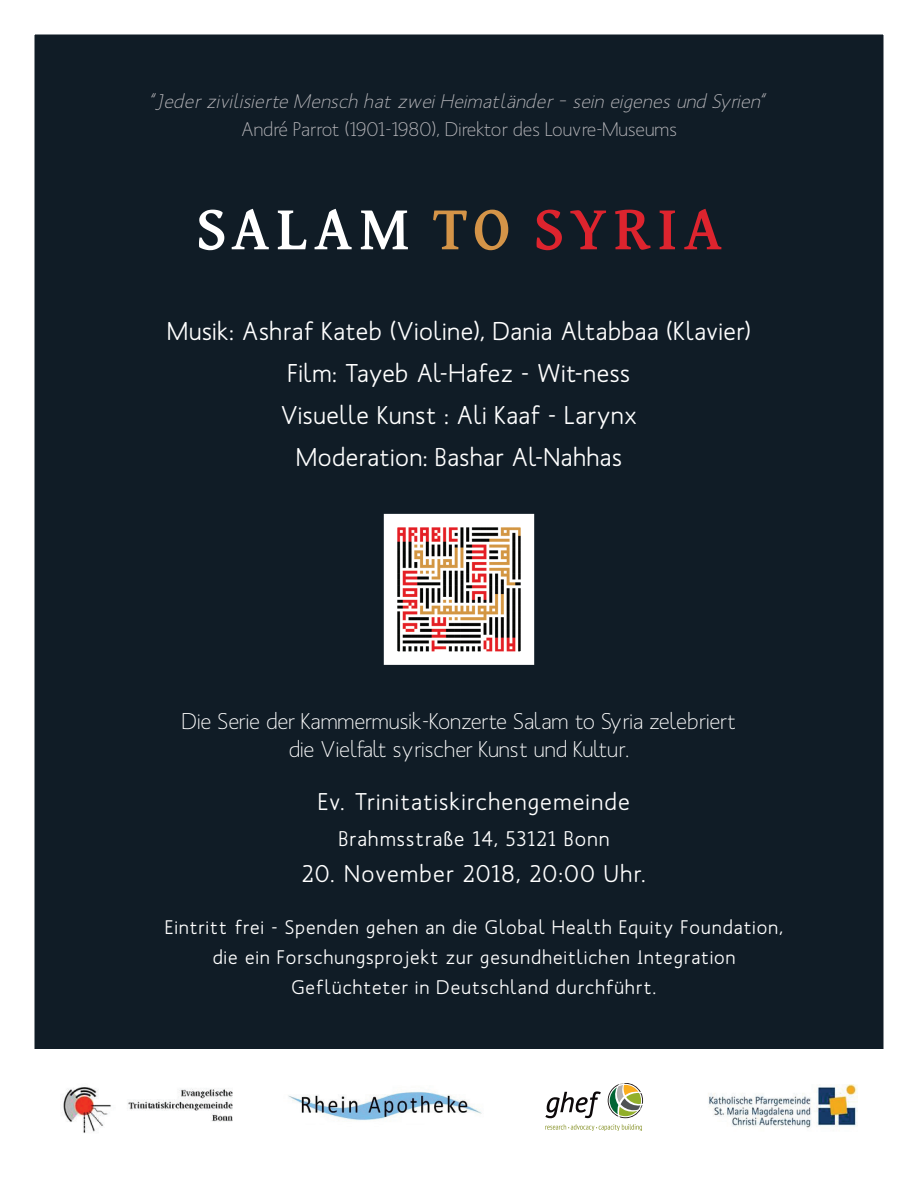
<style>
.page{position:relative;width:918px;height:1188px;background:#fff}
.page>*{position:absolute;margin:0;border:0;box-sizing:border-box;transform-origin:0 0}
.t1{font:700 63px "Gentium Basic";letter-spacing:.12em;color:#fff;scale:.95 1}
.t2{font:500 25.5px "Mank Sans";letter-spacing:.02em;color:#fff}
.t3{font:500 24px "Mank Sans";letter-spacing:.055em;color:#fff}
.t4{font:22.5px "Mank Sans";color:#fff}
.t5{font:500 21px "Mank Sans";letter-spacing:.05em;color:#fff}
.t6{font:500 19.5px "Mank Sans";letter-spacing:.055em;color:#fff}
.t7{font:italic 19.5px "Mank Sans";letter-spacing:.02em;color:#b8b7bb}
.t8{font:19.5px "Mank Sans";color:#b8b7bb}
.s1{color:#d49448}
.s2{color:#dd242e}
</style>
<div class="page">
<div style="left:34px;top:34px;width:850px;height:1015px;background:#101c26"></div>
<svg style="left:377px;top:507px;width:164px;height:165px"></svg>
<img style="left:708px;top:1085px;width:150px;height:43px">
<img style="left:63px;top:1086px;width:170px;height:47px">
<img style="left:288px;top:1092px;width:194px;height:29px">
<svg style="left:545px;top:1091px;width:56px;height:27px"></svg>
<svg style="left:608px;top:1084px;width:35px;height:34px"></svg>
<svg style="left:545px;top:1124px;width:97px;height:7px"></svg>
<p class="t7" style="left:151px;top:89px;width:618px">“Jeder zivilisierte Mensch hat zwei Heimatländer – sein eigenes und Syrien“</p>
<p class="t8" style="left:241px;top:118px;width:437px">André Parrot (1901-1980), Direktor des Louvre-Museums</p>
<p class="t1" style="left:196px;top:181px;width:555px">SALAM <span class="s1">TO</span> <span class="s2">SYRIA</span></p>
<p class="t2" style="left:167px;top:315px;width:585px">Musik: Ashraf Kateb (Violine), Dania Altabbaa (Klavier)</p>
<p class="t2" style="left:288px;top:357px;width:344px">Film: Tayeb Al-Hafez - Wit-ness</p>
<p class="t2" style="left:281px;top:399px;width:358px">Visuelle Kunst : Ali Kaaf - Larynx</p>
<p class="t2" style="left:296px;top:441px;width:328px">Moderation: Bashar Al-Nahhas</p>
<p class="t4" style="left:182px;top:707px;width:556px">Die Serie der Kammermusik-Konzerte Salam to Syria zelebriert</p>
<p class="t4" style="left:289px;top:735px;width:342px">die Vielfalt syrischer Kunst und Kultur.</p>
<p class="t3" style="left:318px;top:786px;width:313px">Ev. Trinitatiskirchengemeinde</p>
<p class="t5" style="left:339px;top:825px;width:272px">Brahmsstraße 14, 53121 Bonn</p>
<p class="t3" style="left:302px;top:858px;width:346px">20. November 2018, 20:00 Uhr.</p>
<p class="t6" style="left:165px;top:915px;width:619px">Eintritt frei - Spenden gehen an die Global Health Equity Foundation,</p>
<p class="t6" style="left:213px;top:945px;width:524px">die ein Forschungsprojekt zur gesundheitlichen Integration</p>
<p class="t6" style="left:291px;top:975px;width:367px">Geflüchteter in Deutschland durchführt.</p>
</div>
